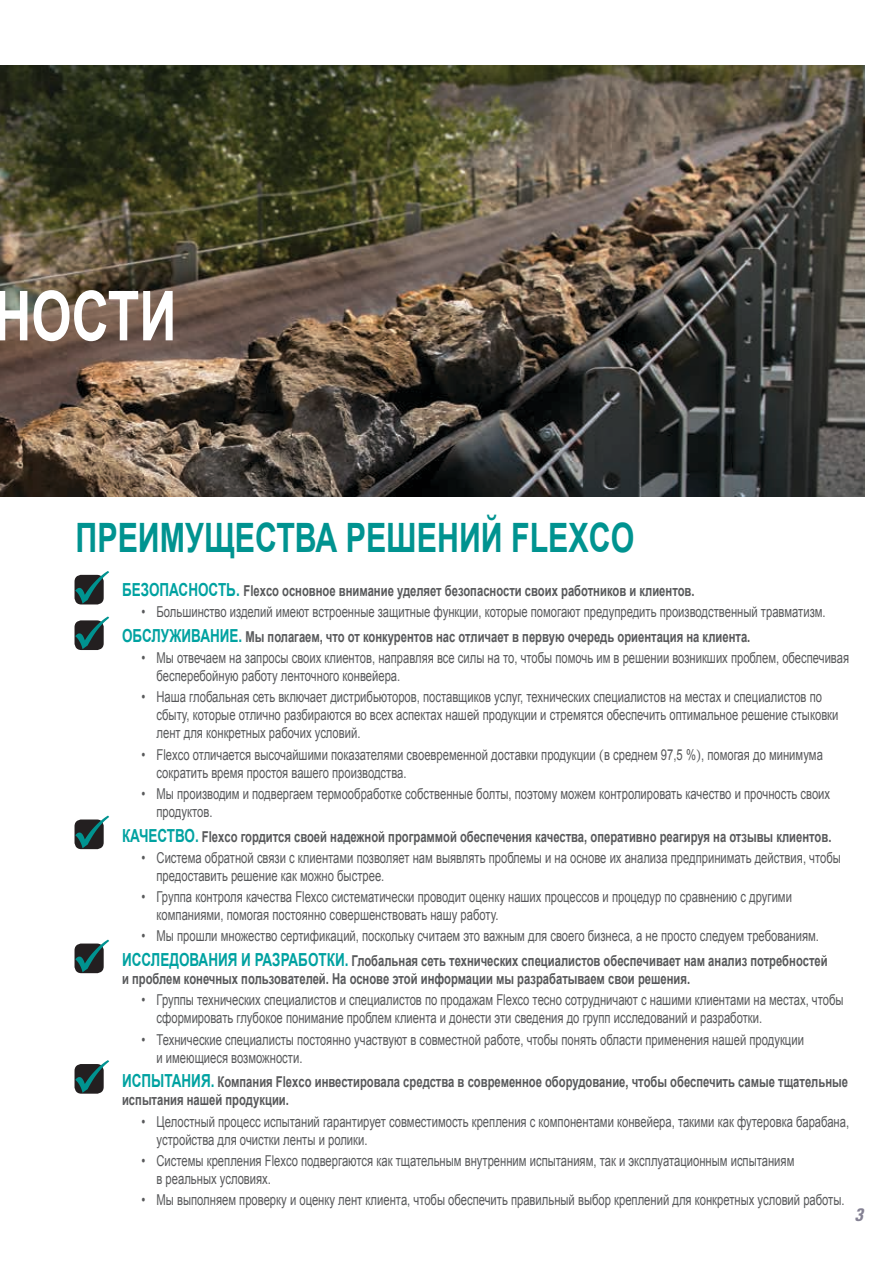
<style>
.page{position:relative;width:893px;height:1263px;background:#fff}
.page>*{position:absolute;margin:0;border:0;box-sizing:border-box;transform-origin:0 0}
.t1{font:700 69px "Arial";color:#fff;scale:.75 1}
.t2{font:700 40.5px "Arial";color:#009390;scale:.75 1}
.t3{font:italic 700 condensed 18px "Univers LT Std";color:#848193}
.t4{font:15px/18px "Arial";color:#58595b;scale:.75 1}
.t5{font:700 15px/18px "Arial";color:#58595b;scale:.75 1}
.s1{font-size:18px;color:#00a2a1}
.s2{font-weight:700;font-size:18px;color:#00a2a1}
.s3{font-weight:700}
.s4{font-family:"Minion Pro"}
</style>
<div class="page">
<img style="left:0;top:66px;width:864px;height:431px">
<div style="left:75px;top:575px;width:29px;height:29px;background:#231f20;border-radius:7px"></div>
<div style="left:75px;top:620px;width:29px;height:30px;background:#231f20;border-radius:7px"></div>
<div style="left:75px;top:819px;width:29px;height:30px;background:#231f20;border-radius:7px"></div>
<div style="left:75px;top:943px;width:29px;height:30px;background:#231f20;border-radius:7px"></div>
<svg style="left:75px;top:1064px;width:29px;height:30px"></svg>
<svg style="left:75px;top:571px;width:34px;height:32px"></svg>
<svg style="left:75px;top:616px;width:34px;height:33px"></svg>
<svg style="left:75px;top:816px;width:34px;height:32px"></svg>
<svg style="left:75px;top:940px;width:34px;height:32px"></svg>
<svg style="left:75px;top:1060px;width:34px;height:33px"></svg>
<h1 class="t1" style="left:-6px;top:271px;width:245px">НОСТИ</h1>
<h2 class="t2" style="left:76px;top:511px;width:746px">ПРЕИМУЩЕСТВА РЕШЕНИЙ FLEXCO</h2>
<p class="t5" style="left:122px;top:582px;width:765px"><span class="s1">БЕЗОПАСНОСТЬ.</span> Flexco основное внимание уделяет безопасности своих работников и клиентов.</p>
<p class="t4" style="left:122px;top:600px;width:940px;line-height:24.5px;text-indent:19px">• Большинство изделий имеют встроенные защитные функции, которые помогают предупредить производственный травматизм.<br><span class="s2">ОБСЛУЖИВАНИЕ.</span> <span class="s3">Мы полагаем, что от конкурентов нас отличает в первую очередь ориентация на клиента.</span></p>
<p class="t4" style="left:157px;top:649px;width:925px;text-indent:-15px">• Мы отвечаем на запросы своих клиентов, направляя все силы на то, чтобы помочь им в решении возникших проблем, обеспечивая бесперебойную работу ленточного конвейера.</p>
<p class="t4" style="left:157px;top:688px;width:911px;text-indent:-15px">• Наша глобальная сеть включает дистрибьюторов, поставщиков услуг, технических специалистов на местах и специалистов по сбыту, которые отлично разбираются во всех аспектах нашей продукции и стремятся обеспечить оптимальное решение стыковки лент для конкретных рабочих условий.</p>
<p class="t4" style="left:157px;top:745px;width:890px;text-indent:-15px">• Flexco отличается высочайшими показателями своевременной доставки продукции <span class="s4">(</span>в среднем 97,5 %<span class="s4">)</span>, помогая до минимума сократить время простоя вашего производства.</p>
<p class="t4" style="left:157px;top:785px;width:900px;text-indent:-15px">• Мы производим и подвергаем термообработке собственные болты, поэтому можем контролировать качество и прочность своих продуктов.</p>
<p class="t5" style="left:122px;top:828px;width:947px"><span class="s1">КАЧЕСТВО.</span> Flexco гордится своей надежной программой обеспечения качества, оперативно реагируя на отзывы клиентов.</p>
<p class="t4" style="left:157px;top:849px;width:914px;text-indent:-15px">• Система обратной связи с клиентами позволяет нам выявлять проблемы и на основе их анализа предпринимать действия, чтобы предоставить решение как можно быстрее.</p>
<p class="t4" style="left:157px;top:888px;width:849px;text-indent:-15px">• Группа контроля качества Flexco систематически проводит оценку наших процессов и процедур по сравнению с другими компаниями, помогая постоянно совершенствовать нашу работу.</p>
<p class="t4" style="left:122px;top:924px;width:942px;line-height:24.8px;text-indent:19px">• Мы прошли множество сертификаций, поскольку считаем это важным для своего бизнеса, а не просто следуем требованиям.<br><span class="s2">ИССЛЕДОВАНИЯ И РАЗРАБОТКИ.</span> <span class="s3">Глобальная сеть технических специалистов обеспечивает нам анализ потребностей</span></p>
<p class="t5" style="left:122px;top:970px;width:759px">и проблем конечных пользователей. На основе этой информации мы разрабатываем свои решения.</p>
<p class="t4" style="left:157px;top:991px;width:918px;text-indent:-15px">• Группы технических специалистов и специалистов по продажам Flexco тесно сотрудничают с нашими клиентами на местах, чтобы сформировать глубокое понимание проблем клиента и донести эти сведения до групп исследований и разработки.</p>
<p class="t4" style="left:157px;top:1030px;width:865px;text-indent:-15px">• Технические специалисты постоянно участвуют в совместной работе, чтобы понять области применения нашей продукции и имеющиеся возможности.</p>
<p class="t5" style="left:122px;top:1073px;width:969px"><span class="s1">ИСПЫТАНИЯ.</span> Компания Flexco инвестировала средства в современное оборудование, чтобы обеспечить самые тщательные испытания нашей продукции.</p>
<p class="t4" style="left:157px;top:1112px;width:925px;text-indent:-15px">• Целостный процесс испытаний гарантирует совместимость крепления с компонентами конвейера, такими как футеровка барабана, устройства для очистки ленты и ролики.</p>
<p class="t4" style="left:157px;top:1151px;width:852px;text-indent:-15px">• Системы крепления Flexco подвергаются как тщательным внутренним испытаниям, так и эксплуатационным испытаниям в реальных условиях.</p>
<p class="t4" style="left:142px;top:1191px;width:939px">• Мы выполняем проверку и оценку лент клиента, чтобы обеспечить правильный выбор креплений для конкретных условий работы.</p>
<p class="t3" style="left:855px;top:1204px;width:9px">3</p>
</div>
